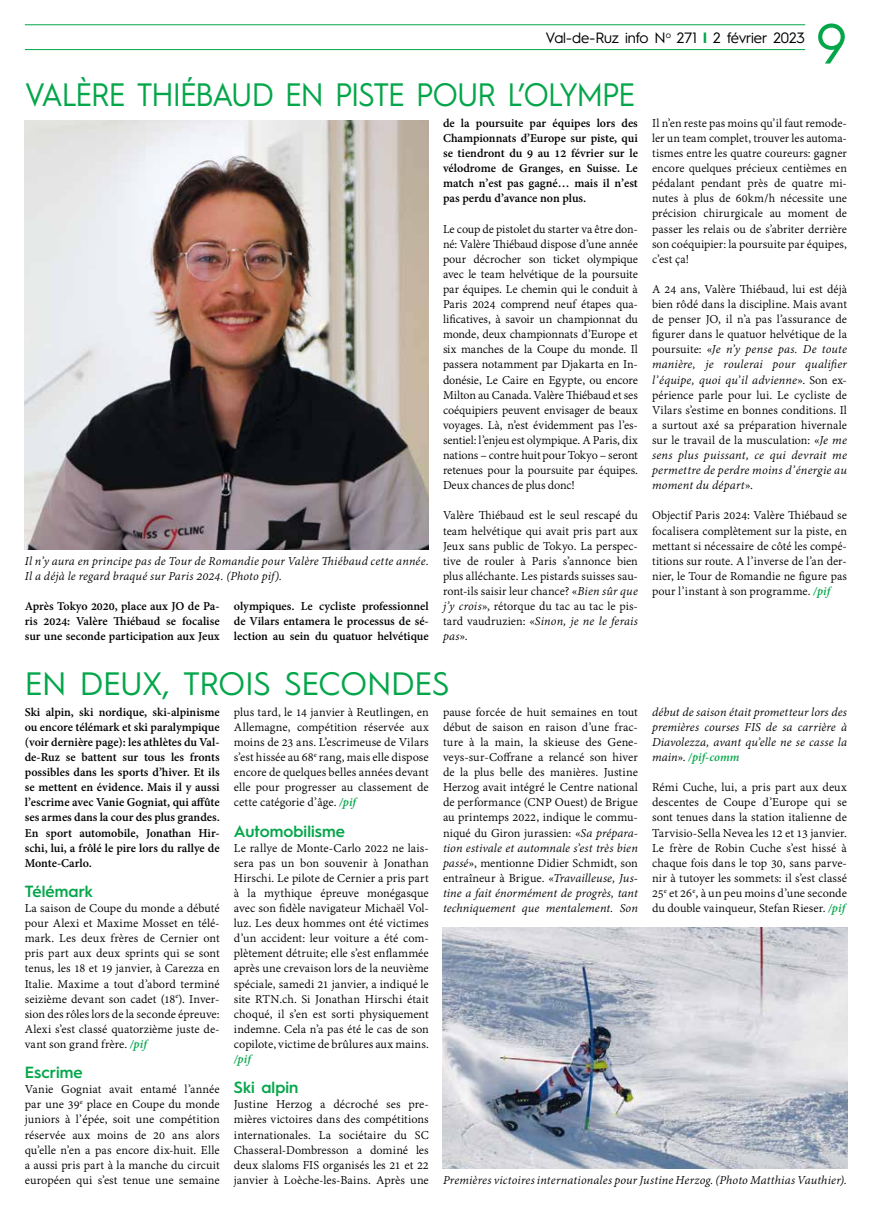
<style>
.page{position:relative;width:886px;height:1223px;background:#fff}
.page>*{position:absolute;margin:0;border:0;box-sizing:border-box;transform-origin:0 0}
.t1{font:56.25px "Hurme Geometric Sans 1";color:#04a64a}
.t2{font:32.5px "Hurme Geometric Sans 1";letter-spacing:-.03em;color:#04a64a;scale:.94 1}
.t3{font:32.5px "Hurme Geometric Sans 1";letter-spacing:-.03em;color:#04a64a}
.t4{font:600 16.25px "Hurme Geometric Sans 1";letter-spacing:.005em;color:#04a64a}
.t5{font:15px "Hurme Geometric Sans 1";letter-spacing:-.01em;color:#000}
.t6{font:13.12px/15.1px "Adobe Devanagari";color:#000;text-align:justify}
.t7{font:700 13.12px/15.1px "Adobe Devanagari";color:#000;text-align:justify}
.t8{font:italic 13.12px/15.1px "Adobe Devanagari";letter-spacing:.01em;color:#000}
.t9{font:italic 700 13.12px "Adobe Devanagari";color:#04a64a}
.s1{font-weight:700;color:#04a64a}
.s2{font-style:italic}
.s3{font-weight:700;font-style:italic;color:#04a64a}
.s4{font-style:normal}
</style>
<div class="page">
<hr style="left:25px;top:24px;width:780px;height:1px;background:#04a64a">
<hr style="left:25px;top:49px;width:780px;height:1px;background:#04a64a">
<img style="left:25px;top:120px;width:404px;height:429px">
<img style="left:443px;top:927px;width:404px;height:241px">
<p class="t5" style="left:545px;top:27px;width:261px">Val-de-Ruz info N<sup>o</sup> 271 <span class="s1">I</span> 2 février 2023</p>
<h1 class="t1" style="left:816px;top:4px;width:33px">9</h1>
<h2 class="t2" style="left:25px;top:72px;width:651px">VALÈRE THIÉBAUD EN PISTE POUR L’OLYMPE</h2>
<p class="t8" style="left:25px;top:554px;width:405px">Il n’y aura en principe pas de Tour de Romandie pour Valère Thiébaud cette année.<br>Il a déjà le regard braqué sur Paris 2024. (Photo pif).</p>
<p class="t7" style="left:25px;top:600px;width:196px">Après Tokyo 2020, place aux JO de Pa&shy;ris 2024: Valère Thiébaud se focalise sur une seconde participation aux Jeux</p>
<p class="t7" style="left:234px;top:600px;width:196px">olympiques. Le cycliste professionnel de Vilars entamera le processus de sé&shy;lection au sein du quatuor helvétique</p>
<p class="t7" style="left:443px;top:117px;width:196px">de la poursuite par équipes lors des Championnats d’Europe sur piste, qui se tiendront du 9 au 12 février sur le vélodrome de Granges, en Suisse. Le match n’est pas gagné… mais il n’est pas perdu d’avance non plus.</p>
<p class="t6" style="left:443px;top:222px;width:196px">Le coup de pistolet du starter va être don&shy;né: Valère Thiébaud dispose d’une année pour décrocher son ticket olympique avec le team helvétique de la poursuite par équipes. Le chemin qui le conduit à Paris 2024 comprend neuf étapes qua&shy;lificatives, à savoir un championnat du monde, deux championnats d’Europe et six manches de la Coupe du monde. Il passera notamment par Djakarta en In&shy;donésie, Le Caire en Egypte, ou encore Milton au Canada. Valère Thiébaud et ses coéquipiers peuvent envisager de beaux voyages. Là, n’est évidemment pas l’es&shy;sentiel: l’enjeu est olympique. A Paris, dix nations – contre huit pour Tokyo – seront retenues pour la poursuite par équipes.<br>Deux chances de plus donc!</p>
<p class="t6" style="left:443px;top:509px;width:196px">Valère Thiébaud est le seul rescapé du team helvétique qui avait pris part aux Jeux sans public de Tokyo. La perspec&shy;tive de rouler à Paris s’annonce bien plus alléchante. Les pistards suisses sau&shy;ront-ils saisir leur chance? «<span class="s2">Bien sûr que j’y crois</span>», rétorque du tac au tac le pis&shy;tard vaudruzien: «<span class="s2">Sinon, je ne le ferais pas</span>».</p>
<h2 class="t3" style="left:25px;top:661px;width:426px">EN DEUX, TROIS SECONDES</h2>
<p class="t6" style="left:652px;top:116px;width:196px">Il n’en reste pas moins qu’il faut remode&shy;ler un team complet, trouver les automa&shy;tismes entre les quatre coureurs: gagner encore quelques précieux centièmes en pédalant pendant près de quatre mi&shy;nutes à plus de 60km/h nécessite une précision chirurgicale au moment de passer les relais ou de s’abriter derrière son coéquipier: la poursuite par équipes, c’est ça!</p>
<p class="t6" style="left:652px;top:282px;width:196px">A 24 ans, Valère Thiébaud, lui est déjà bien rôdé dans la discipline. Mais avant de penser JO, il n’a pas l’assurance de figurer dans le quatuor helvétique de la poursuite: «<span class="s2">Je n’y pense pas. De toute manière, je roulerai pour qualifier l’équipe, quoi qu’il advienne</span>». Son ex&shy;périence parle pour lui. Le cycliste de Vilars s’estime en bonnes conditions. Il a surtout axé sa préparation hivernale sur le travail de la musculation: «<span class="s2">Je me sens plus puissant, ce qui devrait me permettre de perdre moins d’énergie au moment du départ</span>».</p>
<p class="t6" style="left:652px;top:509px;width:196px">Objectif Paris 2024: Valère Thiébaud se focalisera complètement sur la piste, en mettant si nécessaire de côté les compé&shy;titions sur route. A l’inverse de l’an der&shy;nier, le Tour de Romandie ne figure pas pour l’instant à son programme. <span class="s3">/pif</span></p>
<p class="t7" style="left:25px;top:705px;width:196px">Ski alpin, ski nordique, ski-alpinisme ou encore télémark et ski paralympique (voir dernière page): les athlètes du Val&shy;de-Ruz se battent sur tous les fronts possibles dans les sports d’hiver. Et ils se mettent en évidence. Mais il y aussi l’escrime avec Vanie Gogniat, qui affûte ses armes dans la cour des plus grandes.<br>En sport automobile, Jonathan Hir&shy;schi, lui, a frôlé le pire lors du rallye de Monte-Carlo.</p>
<p class="t4" style="left:25px;top:879px;width:70px">Télémark</p>
<p class="t6" style="left:25px;top:901px;width:196px">La saison de Coupe du monde a débuté pour Alexi et Maxime Mosset en télé&shy;mark. Les deux frères de Cernier ont pris part aux deux sprints qui se sont tenus, les 18 et 19 janvier, à Carezza en Italie. Maxime a tout d’abord terminé seizième devant son cadet (18<sup>e</sup>). Inver&shy;sion des rôles lors de la seconde épreuve:<br>Alexi s’est classé quatorzième juste de&shy;vant son grand frère. <span class="s3">/pif</span></p>
<p class="t4" style="left:25px;top:1061px;width:59px">Escrime</p>
<p class="t6" style="left:25px;top:1082px;width:196px">Vanie Gogniat avait entamé l’année par une 39<sup>e</sup> place en Coupe du monde juniors à l’épée, soit une compétition réservée aux moins de 20 ans alors qu’elle n’en a pas encore dix-huit. Elle a aussi pris part à la manche du circuit européen qui s’est tenue une semaine</p>
<p class="t6" style="left:234px;top:705px;width:196px">plus tard, le 14 janvier à Reutlingen, en Allemagne, compétition réservée aux moins de 23 ans. L’escrimeuse de Vilars s’est hissée au 68<sup>e</sup> rang, mais elle dispose encore de quelques belles années devant elle pour progresser au classement de cette catégorie d’âge. <span class="s3">/pif</span></p>
<p class="t4" style="left:234px;top:819px;width:113px">Automobilisme</p>
<p class="t6" style="left:234px;top:841px;width:196px">Le rallye de Monte-Carlo 2022 ne lais&shy;sera pas un bon souvenir à Jonathan Hirschi. Le pilote de Cernier a pris part à la mythique épreuve monégasque avec son fidèle navigateur Michaël Vol&shy;luz. Les deux hommes ont été victimes d’un accident: leur voiture a été com&shy;plètement détruite; elle s’est enflammée après une crevaison lors de la neuvième spéciale, samedi 21 janvier, a indiqué le site RTN.ch. Si Jonathan Hirschi était choqué, il s’en est sorti physiquement indemne. Cela n’a pas été le cas de son copilote, victime de brûlures aux mains.</p>
<p class="t9" style="left:234px;top:1051px;width:18px">/pif</p>
<p class="t4" style="left:234px;top:1076px;width:66px">Ski alpin</p>
<p class="t6" style="left:234px;top:1098px;width:196px">Justine Herzog a décroché ses pre&shy;mières victoires dans des compétitions internationales. La sociétaire du SC Chasseral-Dombresson a dominé les deux slaloms FIS organisés les 21 et 22 janvier à Loèche-les-Bains. Après une</p>
<p class="t6" style="left:443px;top:705px;width:196px">pause forcée de huit semaines en tout début de saison en raison d’une frac&shy;ture à la main, la skieuse des Gene&shy;veys-sur-Coffrane a relancé son hiver de la plus belle des manières. Justine Herzog avait intégré le Centre national de performance (CNP Ouest) de Brigue au printemps 2022, indique le commu&shy;niqué du Giron jurassien: «<span class="s2">Sa prépara&shy;tion estivale et automnale s’est très bien passé</span>», mentionne Didier Schmidt, son entraîneur à Brigue. «<span class="s2">Travailleuse, Jus&shy;tine a fait énormément de progrès, tant techniquement que mentalement. Son</span></p>
<p class="t8" style="left:652px;top:705px;width:196px;text-align:justify">début de saison était prometteur lors des premières courses FIS de sa carrière à Diavolezza, avant qu’elle ne se casse la main<span class="s4">».</span> <span class="s1">/pif-comm</span></p>
<p class="t6" style="left:652px;top:781px;width:196px">Rémi Cuche, lui, a pris part aux deux descentes de Coupe d’Europe qui se sont tenues dans la station italienne de Tarvisio-Sella Nevea les 12 et 13 janvier.<br>Le frère de Robin Cuche s’est hissé à chaque fois dans le top 30, sans parve&shy;nir à tutoyer les sommets: il s’est classé 25<sup>e</sup> et 26<sup>e</sup>, à un peu moins d’une seconde du double vainqueur, Stefan Rieser. <span class="s3">/pif</span></p>
<p class="t8" style="left:443px;top:1173px;width:405px">Premières victoires internationales pour Justine Herzog. (Photo Matthias Vauthier).</p>
</div>
